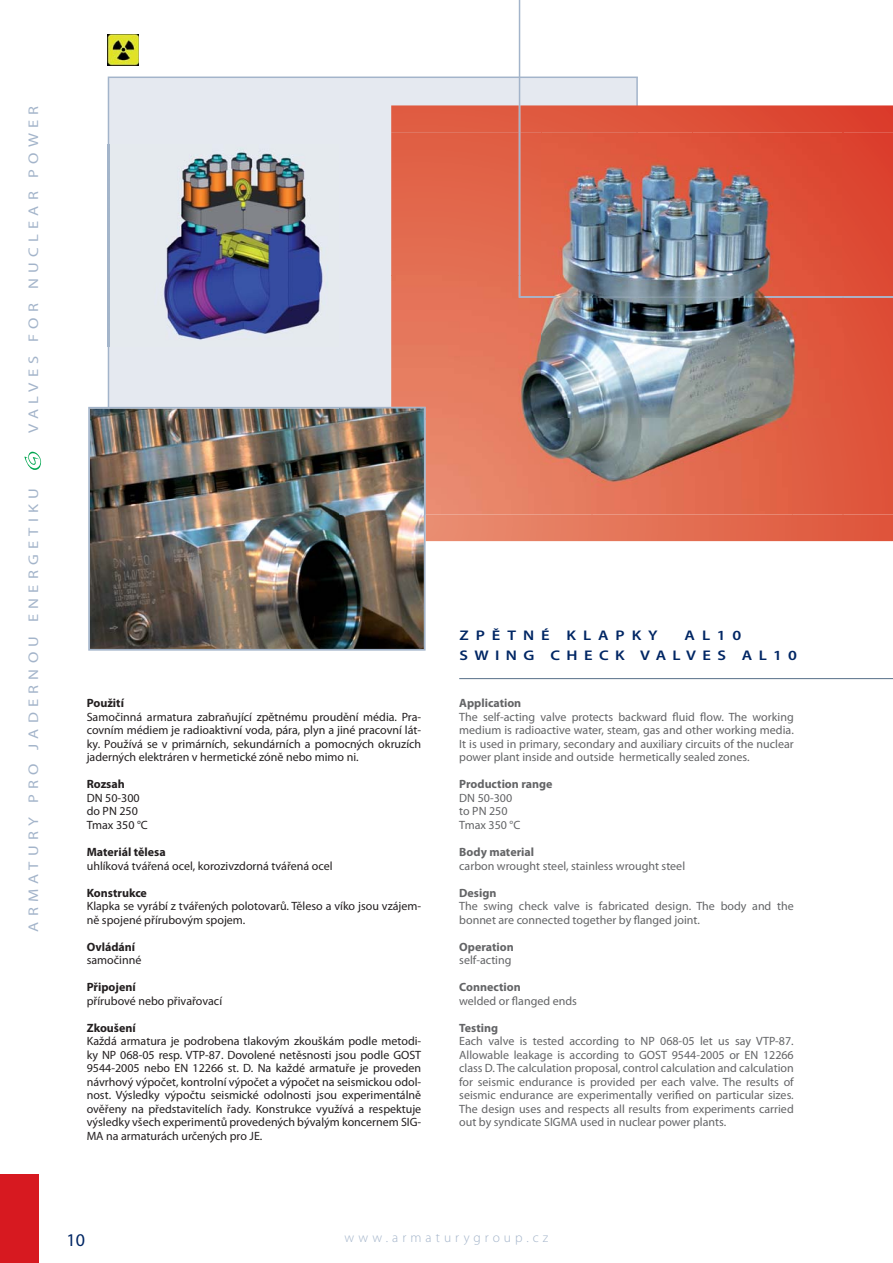
<style>
.page{position:relative;width:893px;height:1263px;background:#fff}
.page>*{position:absolute;margin:0;border:0;box-sizing:border-box;transform-origin:0 0}
.t1{font:18px "Myriad Pro";color:#002664}
.t2{font:14.1px "Myriad Pro";letter-spacing:.32em;color:#a3b4ca;scale:1.18 1}
.t3{font:600 14.1px/19.5px "Myriad Pro";letter-spacing:.39em;color:#002664;scale:1.18 1}
.t4{font:600 14.1px "Myriad Pro";letter-spacing:.42em;color:#002664;scale:1.18 1}
.t5{font:300 13.5px "Myriad Pro";letter-spacing:.3em;color:#a3b4ca}
.t6{font:12px/13.5px "Myriad Pro";color:#231f20;text-align:justify}
.t7{font:12px/13.5px "Myriad Pro";color:#636466;text-align:justify}
.t8{font:700 12px "Myriad Pro";color:#636466}
.t9{font:700 12px "Myriad Pro";color:#231f20}
</style>
<div class="page">
<div style="left:108px;top:77px;width:411px;height:330px;background:#e5e9f0"></div>
<svg style="left:391px;top:105px;width:502px;height:436px;background:#e36e53"></svg>
<img style="left:107px;top:144px;width:233px;height:202px">
<img style="left:108px;top:144px;width:1px;height:202px">
<hr style="left:459px;top:678px;width:434px;height:1px;background:#566e87">
<div style="left:0;top:1174px;width:39px;height:89px;background:#d71920"></div>
<img style="left:108px;top:34px;width:31px;height:31px">
<svg style="left:24px;top:452px;width:17px;height:18px"></svg>
<svg style="left:519px;top:0;width:374px;height:132px"></svg>
<img style="left:88px;top:407px;width:338px;height:244px">
<img style="left:843px;top:132px;width:50px;height:382px">
<div style="left:340px;top:132px;width:51px;height:275px;background:#e5e9f0"></div>
<img style="left:391px;top:132px;width:452px;height:287px">
<img style="left:426px;top:419px;width:417px;height:95px">
<img style="left:519px;top:132px;width:53px;height:166px">
<img style="left:572px;top:295px;width:321px;height:3px">
<img style="left:340px;top:407px;width:86px;height:107px">
<p class="t2" style="left:28px;top:433px;width:279px;rotate:-90deg">VALVES FOR NUCLEAR POWER</p>
<p class="t2" style="left:28px;top:931px;width:377px;rotate:-90deg">ARMATURY PRO JADERNOU ENERGETIKU</p>
<p class="t9" style="left:87px;top:699px;width:39px">Použití</p>
<p class="t6" style="left:87px;top:711px;width:336px">Samočinná armatura zabraňující zpětnému proudění média. Pra&shy;covním médiem je radioaktivní voda, pára, plyn a jiné pracovní lát&shy;ky. Používá se v primárních, sekundárních a pomocných okruzích jaderných elektráren v hermetické zóně nebo mimo ni.</p>
<p class="t9" style="left:87px;top:780px;width:40px">Rozsah</p>
<p class="t6" style="left:87px;top:792px;width:63px;text-align:left">DN 50-300 do PN 250<br>Tmax 350 °C</p>
<p class="t9" style="left:87px;top:847px;width:80px">Materiál tělesa</p>
<p class="t6" style="left:87px;top:860px;width:247px">uhlíková tvářená ocel, korozivzdorná tvářená ocel</p>
<p class="t9" style="left:87px;top:888px;width:62px">Konstrukce</p>
<p class="t6" style="left:87px;top:900px;width:336px">Klapka se vyrábí z tvářených polotovarů. Těleso a víko jsou vzájem&shy;ně spojené přírubovým spojem.</p>
<p class="t9" style="left:87px;top:942px;width:50px">Ovládání</p>
<p class="t6" style="left:87px;top:954px;width:56px">samočinné</p>
<p class="t9" style="left:87px;top:982px;width:50px">Připojení</p>
<p class="t6" style="left:87px;top:995px;width:137px">přírubové nebo přivařovací</p>
<p class="t9" style="left:87px;top:1023px;width:51px">Zkoušení</p>
<p class="t6" style="left:87px;top:1035px;width:336px">Každá armatura je podrobena tlakovým zkouškám podle metodi&shy;ky NP 068-05 resp. VTP-87. Dovolené netěsnosti jsou podle GOST 9544-2005 nebo EN 12266 st. D. Na každé armatuře je proveden návrhový výpočet, kontrolní výpočet a výpočet na seismickou odol&shy;nost. Výsledky výpočtu seismické odolnosti jsou experimentálně ověřeny na představitelích řady. Konstrukce využívá a respektuje výsledky všech experimentů provedených bývalým koncernem SIG-MA na armaturách určených pro JE.</p>
<p class="t4" style="left:459px;top:630px;width:169px">ZPĚTNÉ KLAPKY</p>
<p class="t3" style="left:459px;top:627px;width:288px;text-indent:225px">AL10<br>SWING CHECK VALVES AL10</p>
<p class="t8" style="left:459px;top:699px;width:64px">Application</p>
<p class="t7" style="left:459px;top:711px;width:336px">The self-acting valve protects backward fluid flow. The working medium is radioactive water, steam, gas and other working media.<br>It is used in primary, secondary and auxiliary circuits of the nuclear power plant inside and outside hermetically sealed zones.</p>
<p class="t8" style="left:459px;top:780px;width:95px">Production range</p>
<p class="t7" style="left:459px;top:792px;width:63px;text-align:left">DN 50-300 to PN 250<br>Tmax 350 °C</p>
<p class="t8" style="left:459px;top:847px;width:76px">Body material</p>
<p class="t7" style="left:459px;top:860px;width:227px">carbon wrought steel, stainless wrought steel</p>
<p class="t8" style="left:459px;top:888px;width:39px">Design</p>
<p class="t7" style="left:459px;top:900px;width:336px">The swing check valve is fabricated design. The body and the bonnet are connected together by flanged joint.</p>
<p class="t8" style="left:459px;top:942px;width:56px">Operation</p>
<p class="t7" style="left:459px;top:954px;width:54px">self-acting</p>
<p class="t8" style="left:459px;top:982px;width:63px">Connection</p>
<p class="t7" style="left:459px;top:995px;width:119px">welded or flanged ends</p>
<p class="t8" style="left:459px;top:1023px;width:40px">Testing</p>
<p class="t7" style="left:459px;top:1035px;width:336px">Each valve is tested according to NP 068-05 let us say VTP-87.<br>Allowable leakage is according to GOST 9544-2005 or EN 12266 class D. The calculation proposal, control calculation and calculation for seismic endurance is provided per each valve. The results of seismic endurance are experimentally verified on particular sizes.<br>The design uses and respects all results from experiments carried out by syndicate SIGMA used in nuclear power plants.</p>
<h1 class="t1" style="left:67px;top:1233px;width:20px">10</h1>
<p class="t5" style="left:345px;top:1233px;width:205px">www.armaturygroup.cz</p>
</div>
